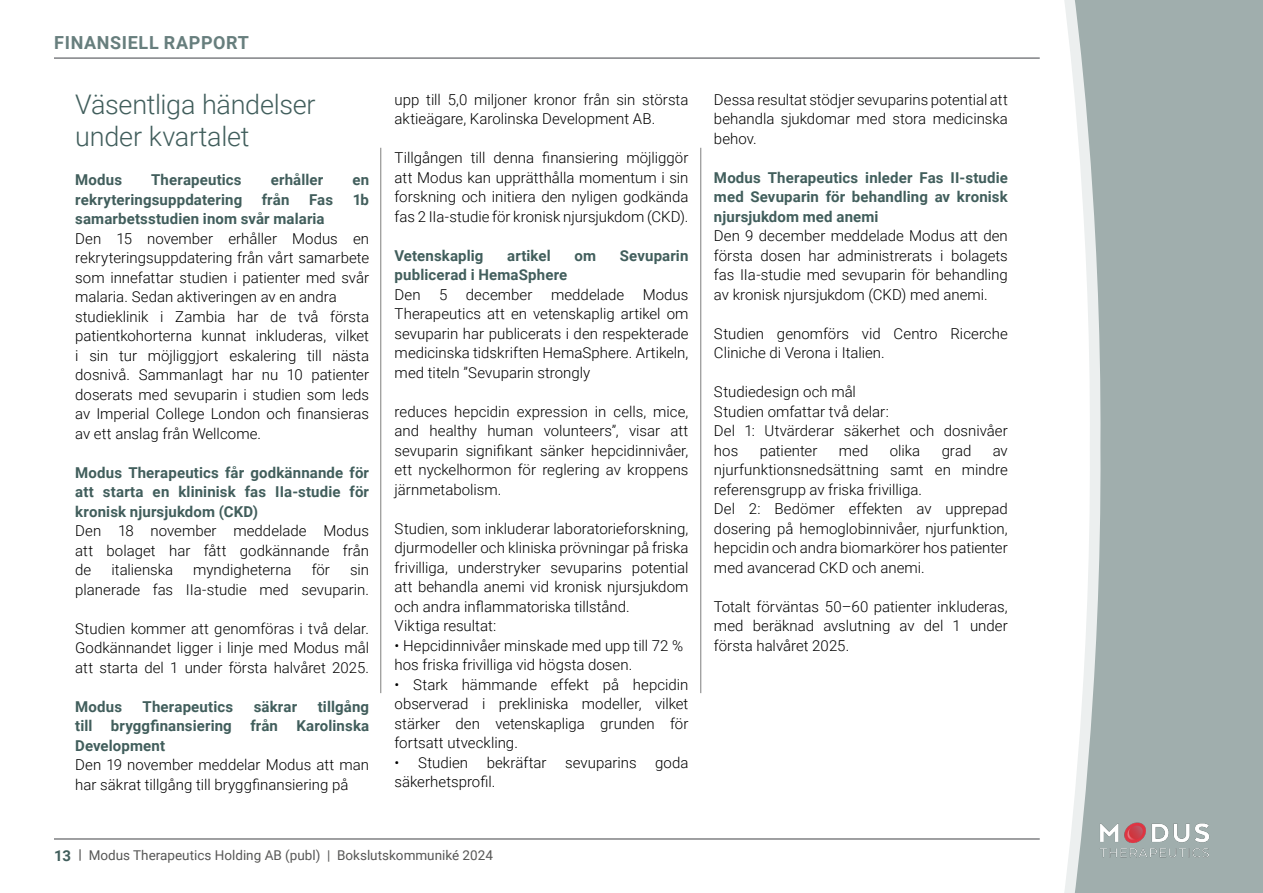
<style>
.page{position:relative;width:1263px;height:893px;background:#fff}
.page>*{position:absolute;margin:0;border:0;box-sizing:border-box;transform-origin:0 0}
.t1{font:300 27px/32.4px "Roboto";letter-spacing:-.01em;color:#415e5c}
.t2{font:700 18px "Roboto";letter-spacing:.035em;color:#677e7d}
.t3{font:300 15px/19.5px "Roboto";color:#000;text-align:justify}
.t4{font:700 15px/19.5px "Roboto";letter-spacing:.01em;color:#415e5c;text-align:justify}
.t5{font:13.5px "Roboto";color:#575756}
.s1{font-weight:700;font-size:15px;color:#415e5c}
.s2{font-weight:700}
</style>
<div class="page">
<hr style="left:380px;top:148px;width:1px;height:545px;background:#7e7e7d">
<hr style="left:700px;top:148px;width:1px;height:545px;background:#7e7e7d">
<hr style="left:54px;top:839px;width:986px;height:1px;background:#3f4146">
<hr style="left:54px;top:58px;width:986px;height:1px;background:#3f4146">
<svg style="left:1064px;top:0;width:11px;height:893px"></svg>
<svg style="left:1075px;top:0;width:188px;height:893px;background:#a8b5b4"></svg>
<img style="left:1084px;top:814px;width:140px;height:50px">
<p class="t2" style="left:54px;top:30px;width:196px">FINANSIELL RAPPORT</p>
<p class="t1" style="left:75px;top:87px;width:242px">Väsentliga händelser under kvartalet</p>
<p class="t4" style="left:75px;top:170px;width:48px">Modus</p>
<p class="t4" style="left:151px;top:170px;width:92px">Therapeutics</p>
<p class="t4" style="left:271px;top:170px;width:54px">erhåller</p>
<p class="t4" style="left:352px;top:170px;width:18px">en</p>
<p class="t4" style="left:75px;top:189px;width:168px">rekryteringsuppdatering</p>
<p class="t4" style="left:262px;top:189px;width:29px">från</p>
<p class="t4" style="left:309px;top:189px;width:25px">Fas</p>
<p class="t4" style="left:353px;top:189px;width:18px">1b</p>
<p class="t4" style="left:75px;top:209px;width:251px">samarbetsstudien inom svår malaria</p>
<p class="t3" style="left:75px;top:228px;width:295px">Den 15 november erhåller Modus en rekryteringsuppdatering från vårt samarbete som innefattar studien i patienter med svår malaria. Sedan aktiveringen av en andra</p>
<p class="t3" style="left:75px;top:306px;width:295px">studieklinik i Zambia har de två första patientkohorterna kunnat inkluderas, vilket i sin tur möjliggjort eskalering till nästa dosnivå. Sammanlagt har nu 10 patienter doserats med sevuparin i studien som leds av Imperial College London och finansieras av ett anslag från Wellcome.</p>
<p class="t4" style="left:75px;top:462px;width:295px">Modus Therapeutics får godkännande för att starta en klininisk fas IIa-studie för kronisk njursjukdom (CKD)</p>
<p class="t3" style="left:75px;top:521px;width:295px">Den 18 november meddelade Modus att bolaget har fått godkännande från de</p>
<p class="t3" style="left:111px;top:560px;width:63px">italienska</p>
<p class="t3" style="left:193px;top:560px;width:100px">myndigheterna</p>
<p class="t3" style="left:312px;top:560px;width:20px">för</p>
<p class="t3" style="left:75px;top:560px;width:295px;text-align:right">sin<br>planerade fas IIa-studie med sevuparin.</p>
<p class="t3" style="left:75px;top:618px;width:295px">Studien kommer att genomföras i två delar.<br>Godkännandet ligger i linje med Modus mål att starta del 1 under första halvåret 2025.</p>
<p class="t4" style="left:75px;top:696px;width:48px">Modus</p>
<p class="t4" style="left:143px;top:696px;width:92px">Therapeutics</p>
<p class="t4" style="left:254px;top:696px;width:45px">säkrar</p>
<p class="t4" style="left:75px;top:696px;width:295px;text-indent:243px">tillgång till bryggfinansiering från Karolinska Development</p>
<p class="t3" style="left:75px;top:755px;width:295px">Den 19 november meddelar Modus att man har säkrat tillgång till bryggfinansiering på</p>
<p class="t3" style="left:395px;top:89px;width:295px">upp till 5,0 miljoner kronor från sin största aktieägare, Karolinska Development AB.</p>
<p class="t3" style="left:395px;top:148px;width:295px">Tillgången till denna finansiering möjliggör att Modus kan upprätthålla momentum i sin forskning och initiera den nyligen godkända fas 2 IIa-studie för kronisk njursjukdom (CKD).</p>
<p class="t4" style="left:395px;top:245px;width:90px">Vetenskaplig</p>
<p class="t4" style="left:507px;top:245px;width:45px">artikel</p>
<p class="t4" style="left:574px;top:245px;width:23px">om</p>
<p class="t4" style="left:620px;top:245px;width:70px">Sevuparin</p>
<p class="t4" style="left:395px;top:265px;width:174px">publicerad i HemaSphere</p>
<p class="t3" style="left:395px;top:284px;width:295px">Den 5 december meddelade Modus Therapeutics att en vetenskaplig artikel om sevuparin har publicerats i den respekterade medicinska tidskriften HemaSphere. Artikeln, med titeln ”Sevuparin strongly</p>
<p class="t3" style="left:395px;top:401px;width:295px">reduces hepcidin expression in cells, mice, and healthy human volunteers”, visar att sevuparin signifikant sänker hepcidinnivåer, ett nyckelhormon för reglering av kroppens järnmetabolism.</p>
<p class="t3" style="left:395px;top:518px;width:295px">Studien, som inkluderar laboratorieforskning, djurmodeller och kliniska prövningar på friska frivilliga, understryker sevuparins potential att behandla anemi vid kronisk njursjukdom och andra inflammatoriska tillstånd.</p>
<p class="t3" style="left:395px;top:616px;width:103px">Viktiga resultat:</p>
<p class="t3" style="left:395px;top:635px;width:290px">• Hepcidinnivåer minskade med upp till 72 %</p>
<p class="t3" style="left:395px;top:655px;width:239px">hos friska frivilliga vid högsta dosen.</p>
<p class="t3" style="left:395px;top:674px;width:295px">• Stark hämmande effekt på hepcidin observerad i prekliniska modeller, vilket stärker den vetenskapliga grunden för fortsatt utveckling.</p>
<p class="t3" style="left:395px;top:752px;width:295px">• Studien bekräftar sevuparins goda säkerhetsprofil.</p>
<p class="t5" style="left:54px;top:846px;width:440px"><span class="s1">13</span> <span class="s2">|</span> Modus Therapeutics Holding AB (publ) | Bokslutskommuniké 2024</p>
<p class="t3" style="left:714px;top:89px;width:295px">Dessa resultat stödjer sevuparins potential att behandla sjukdomar med stora medicinska behov.</p>
<p class="t4" style="left:714px;top:167px;width:295px">Modus Therapeutics inleder Fas II-studie med Sevuparin för behandling av kronisk njursjukdom med anemi</p>
<p class="t3" style="left:714px;top:226px;width:295px">Den 9 december meddelade Modus att den första dosen har administrerats i bolagets fas IIa-studie med sevuparin för behandling av kronisk njursjukdom (CKD) med anemi.</p>
<p class="t3" style="left:714px;top:323px;width:295px">Studien genomförs vid Centro Ricerche<br>Cliniche di Verona i Italien.</p>
<p class="t3" style="left:714px;top:382px;width:143px">Studiedesign och mål</p>
<p class="t3" style="left:714px;top:401px;width:176px">Studien omfattar två delar:</p>
<p class="t3" style="left:714px;top:421px;width:295px">Del 1: Utvärderar säkerhet och dosnivåer hos</p>
<p class="t3" style="left:760px;top:440px;width:59px">patienter</p>
<p class="t3" style="left:839px;top:440px;width:31px">med</p>
<p class="t3" style="left:890px;top:440px;width:32px">olika</p>
<p class="t3" style="left:942px;top:440px;width:31px">grad</p>
<p class="t3" style="left:714px;top:440px;width:295px;text-indent:279px">av njurfunktionsnedsättning samt en mindre referensgrupp av friska frivilliga.</p>
<p class="t3" style="left:714px;top:499px;width:295px">Del 2: Bedömer effekten av upprepad dosering på hemoglobinnivåer, njurfunktion, hepcidin och andra biomarkörer hos patienter med avancerad CKD och anemi.</p>
<p class="t3" style="left:714px;top:596px;width:295px">Totalt förväntas 50–60 patienter inkluderas, med beräknad avslutning av del 1 under första halvåret 2025.</p>
</div>
